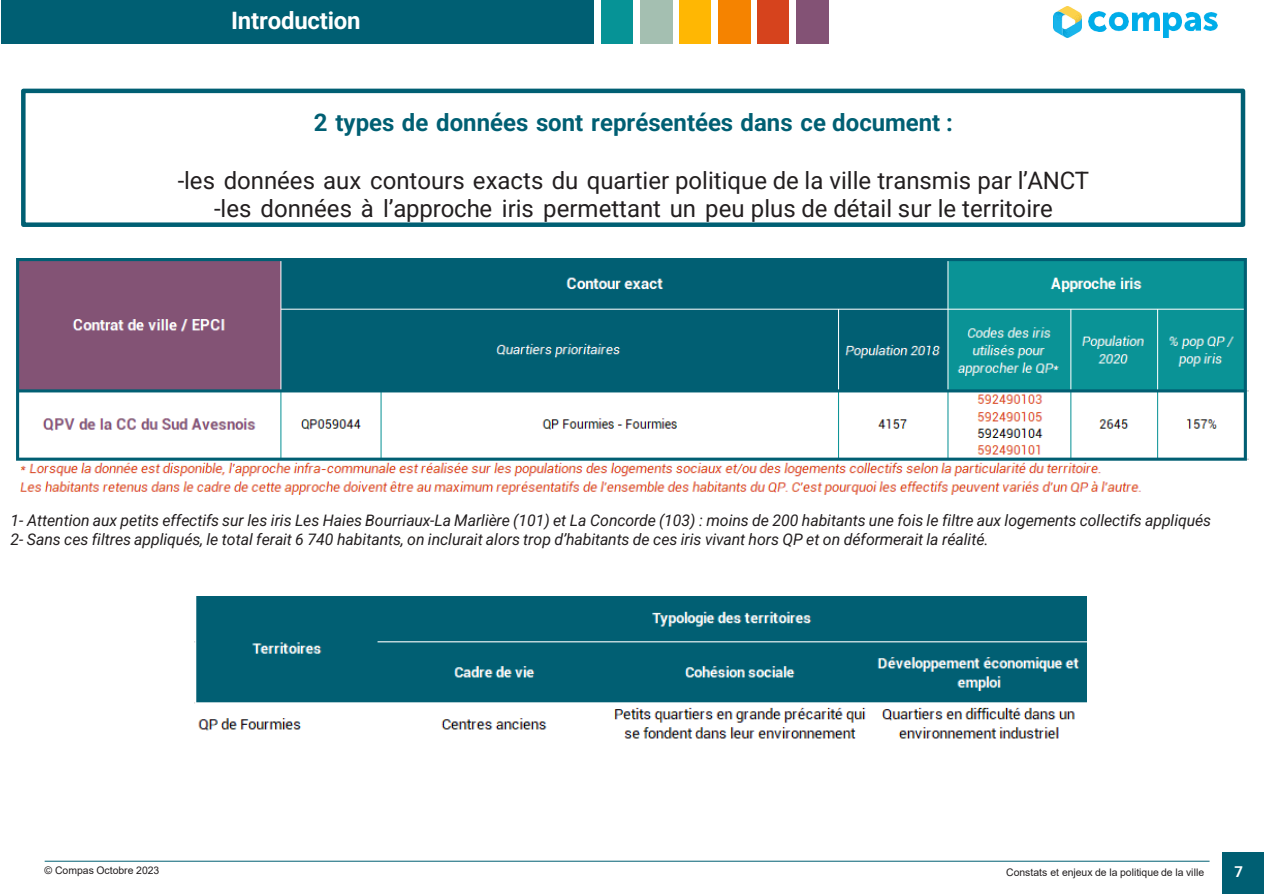
<style>
.page{position:relative;width:1264px;height:894px;background:#fff}
.page>*{position:absolute;margin:0;border:0;box-sizing:border-box;transform-origin:0 0}
.t1{font:24px "Roboto";color:#231f20}
.t2{font:700 24px "Roboto";color:#005f73}
.t3{font:700 24px "Roboto";letter-spacing:-.005em;color:#fff}
.t4{font:italic 15.9px/18.9px "Roboto";color:#231f20}
.t5{font:700 15px "Roboto";color:#fff}
.t6{font:10.5px "Arial";letter-spacing:-.005em;color:#231f20}
</style>
<div class="page">
<div style="left:1222px;top:852px;width:41px;height:41px;background:#005f73"></div>
<img style="left:1095px;top:12px;width:33px;height:19px">
<img style="left:1132px;top:12px;width:26px;height:18px">
<img style="left:1163px;top:12px;width:37px;height:25px">
<img style="left:1203px;top:12px;width:14px;height:19px">
<img style="left:1053px;top:6px;width:42px;height:32px">
<div style="left:21px;top:89px;width:1223px;height:138px;border:4px solid #005f73"></div>
<hr style="left:45px;top:860px;width:1164px;height:1px;background:#005f73">
<div style="left:640px;top:0;width:32px;height:43px;background:#a4bfb1"></div>
<div style="left:718px;top:0;width:32px;height:43px;background:#f58300"></div>
<div style="left:679px;top:0;width:32px;height:43px;background:#ffb703"></div>
<div style="left:796px;top:0;width:32px;height:43px;background:#835275"></div>
<div style="left:757px;top:0;width:32px;height:43px;background:#d6431d"></div>
<div style="left:1px;top:0;width:592px;height:43px;background:#005f73"></div>
<div style="left:601px;top:0;width:31px;height:43px;background:#069396"></div>
<img style="left:194px;top:596px;width:892px;height:143px">
<img style="left:16px;top:258px;width:1232px;height:237px">
<p class="t3" style="left:231px;top:4px;width:131px">Introduction</p>
<p class="t2" style="left:314px;top:105px;width:640px">2 types de données sont représentées dans ce document :</p>
<p class="t1" style="left:178px;top:163px;width:912px">-les données aux contours exacts du quartier politique de la ville transmis par l’ANCT</p>
<p class="t1" style="left:214px;top:192px;width:839px">-les données à l’approche iris permettant un peu plus de détail sur le territoire</p>
<p class="t4" style="left:10px;top:510px;width:1201px">1- Attention aux petits effectifs sur les iris Les Haies Bourriaux-La Marlière (101) et La Concorde (103) : moins de 200 habitants une fois le filtre aux logements collectifs appliqués<br>2- Sans ces filtres appliqués, le total ferait 6 740 habitants, on inclurait alors trop d’habitants de ces iris vivant hors QP et on déformerait la réalité.</p>
<p class="t6" style="left:45px;top:863px;width:116px">© Compas Octobre 2023</p>
<p class="t6" style="left:1005px;top:864px;width:199px">Constats et enjeux de la politique de la ville</p>
<p class="t5" style="left:1234px;top:861px;width:10px">7</p>
</div>
